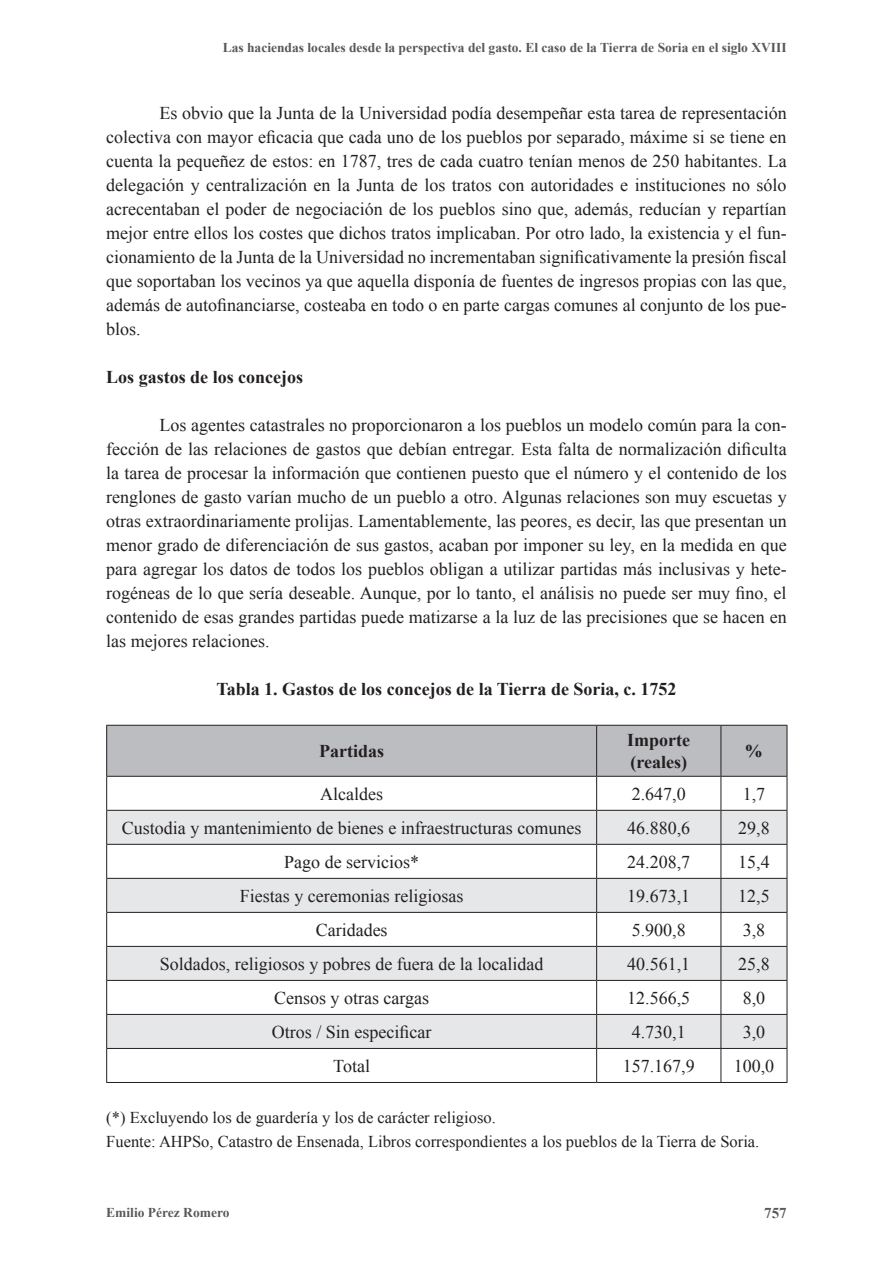
<style>
.page{position:relative;width:893px;height:1263px;background:#fff}
.page>*{position:absolute;margin:0;border:0;box-sizing:border-box;transform-origin:0 0}
.t1{font:18px/24px "Times New Roman";color:#231f20;text-align:justify}
.t2{font:700 18px/21.6px "Times New Roman";color:#231f20}
.t3{font:16.5px/24px "Times New Roman";color:#231f20}
.t4{font:700 15px "Times New Roman";color:#57585a}
.t5{font:700 13.5px "Times New Roman";color:#57585a}
</style>
<div class="page">
<div style="left:107px;top:726px;width:680px;height:50px;background:#bcbdc0"></div>
<svg style="left:107px;top:777px;width:680px;height:305px"></svg>
<svg style="left:107px;top:811px;width:680px;height:237px;fill:#e6e7e9"></svg>
<hr style="left:106px;top:725px;width:491px;height:1px;background:#231f20">
<hr style="left:106px;top:726px;width:1px;height:50px;background:#231f20">
<hr style="left:597px;top:725px;width:124px;height:1px;background:#231f20">
<hr style="left:596px;top:726px;width:1px;height:50px;background:#231f20">
<hr style="left:721px;top:725px;width:66px;height:1px;background:#231f20">
<hr style="left:721px;top:726px;width:1px;height:50px;background:#231f20">
<hr style="left:787px;top:726px;width:1px;height:50px;background:#231f20">
<hr style="left:106px;top:776px;width:491px;height:1px;background:#231f20">
<hr style="left:106px;top:777px;width:1px;height:33px;background:#231f20">
<hr style="left:597px;top:776px;width:124px;height:1px;background:#231f20">
<hr style="left:596px;top:777px;width:1px;height:33px;background:#231f20">
<hr style="left:721px;top:776px;width:66px;height:1px;background:#231f20">
<hr style="left:721px;top:777px;width:1px;height:33px;background:#231f20">
<hr style="left:787px;top:777px;width:1px;height:33px;background:#231f20">
<hr style="left:106px;top:810px;width:491px;height:1px;background:#231f20">
<hr style="left:106px;top:811px;width:1px;height:33px;background:#231f20">
<hr style="left:597px;top:810px;width:124px;height:1px;background:#231f20">
<hr style="left:596px;top:811px;width:1px;height:33px;background:#231f20">
<hr style="left:721px;top:810px;width:66px;height:1px;background:#231f20">
<hr style="left:721px;top:811px;width:1px;height:33px;background:#231f20">
<hr style="left:787px;top:811px;width:1px;height:33px;background:#231f20">
<hr style="left:106px;top:844px;width:491px;height:1px;background:#231f20">
<hr style="left:106px;top:845px;width:1px;height:33px;background:#231f20">
<hr style="left:597px;top:844px;width:124px;height:1px;background:#231f20">
<hr style="left:596px;top:845px;width:1px;height:33px;background:#231f20">
<hr style="left:721px;top:844px;width:66px;height:1px;background:#231f20">
<hr style="left:721px;top:845px;width:1px;height:33px;background:#231f20">
<hr style="left:787px;top:845px;width:1px;height:33px;background:#231f20">
<hr style="left:106px;top:878px;width:491px;height:1px;background:#231f20">
<hr style="left:106px;top:879px;width:1px;height:33px;background:#231f20">
<hr style="left:597px;top:878px;width:124px;height:1px;background:#231f20">
<hr style="left:596px;top:879px;width:1px;height:33px;background:#231f20">
<hr style="left:721px;top:878px;width:66px;height:1px;background:#231f20">
<hr style="left:721px;top:879px;width:1px;height:33px;background:#231f20">
<hr style="left:787px;top:879px;width:1px;height:33px;background:#231f20">
<hr style="left:106px;top:912px;width:491px;height:1px;background:#231f20">
<hr style="left:106px;top:913px;width:1px;height:33px;background:#231f20">
<hr style="left:597px;top:912px;width:124px;height:1px;background:#231f20">
<hr style="left:596px;top:913px;width:1px;height:33px;background:#231f20">
<hr style="left:721px;top:912px;width:66px;height:1px;background:#231f20">
<hr style="left:721px;top:913px;width:1px;height:33px;background:#231f20">
<hr style="left:787px;top:913px;width:1px;height:33px;background:#231f20">
<hr style="left:106px;top:946px;width:491px;height:1px;background:#231f20">
<hr style="left:106px;top:947px;width:1px;height:33px;background:#231f20">
<hr style="left:597px;top:946px;width:124px;height:1px;background:#231f20">
<hr style="left:596px;top:947px;width:1px;height:33px;background:#231f20">
<hr style="left:721px;top:946px;width:66px;height:1px;background:#231f20">
<hr style="left:721px;top:947px;width:1px;height:33px;background:#231f20">
<hr style="left:787px;top:947px;width:1px;height:33px;background:#231f20">
<hr style="left:106px;top:980px;width:491px;height:1px;background:#231f20">
<hr style="left:106px;top:981px;width:1px;height:33px;background:#231f20">
<hr style="left:597px;top:980px;width:124px;height:1px;background:#231f20">
<hr style="left:596px;top:981px;width:1px;height:33px;background:#231f20">
<hr style="left:721px;top:980px;width:66px;height:1px;background:#231f20">
<hr style="left:721px;top:981px;width:1px;height:33px;background:#231f20">
<hr style="left:787px;top:981px;width:1px;height:33px;background:#231f20">
<hr style="left:106px;top:1014px;width:491px;height:1px;background:#231f20">
<hr style="left:106px;top:1015px;width:1px;height:33px;background:#231f20">
<hr style="left:597px;top:1014px;width:124px;height:1px;background:#231f20">
<hr style="left:596px;top:1015px;width:1px;height:33px;background:#231f20">
<hr style="left:721px;top:1014px;width:66px;height:1px;background:#231f20">
<hr style="left:721px;top:1015px;width:1px;height:33px;background:#231f20">
<hr style="left:787px;top:1015px;width:1px;height:33px;background:#231f20">
<hr style="left:106px;top:1048px;width:491px;height:1px;background:#231f20">
<hr style="left:106px;top:1049px;width:1px;height:33px;background:#231f20">
<hr style="left:597px;top:1048px;width:124px;height:1px;background:#231f20">
<hr style="left:596px;top:1049px;width:1px;height:33px;background:#231f20">
<hr style="left:721px;top:1048px;width:66px;height:1px;background:#231f20">
<hr style="left:721px;top:1049px;width:1px;height:33px;background:#231f20">
<hr style="left:787px;top:1049px;width:1px;height:33px;background:#231f20">
<hr style="left:106px;top:1082px;width:491px;height:1px;background:#231f20">
<hr style="left:597px;top:1082px;width:124px;height:1px;background:#231f20">
<hr style="left:721px;top:1082px;width:66px;height:1px;background:#231f20">
<p class="t5" style="left:223px;top:38px;width:565px">Las haciendas locales desde la perspectiva del gasto. El caso de la Tierra de Soria en el siglo XVIII</p>
<p class="t1" style="left:106px;top:100px;width:682px;text-indent:53px">Es obvio que la Junta de la Universidad podía desempeñar esta tarea de representación colectiva con mayor eficacia que cada uno de los pueblos por separado, máxime si se tiene en cuenta la pequeñez de estos: en 1787, tres de cada cuatro tenían menos de 250 habitantes. La delegación y centralización en la Junta de los tratos con autoridades e instituciones no sólo acrecentaban el poder de negociación de los pueblos sino que, además, reducían y repartían mejor entre ellos los costes que dichos tratos implicaban. Por otro lado, la existencia y el fun&shy;cionamiento de la Junta de la Universidad no incrementaban significativamente la presión fiscal que soportaban los vecinos ya que aquella disponía de fuentes de ingresos propias con las que, además de autofinanciarse, costeaba en todo o en parte cargas comunes al conjunto de los pue&shy;blos.</p>
<p class="t2" style="left:106px;top:365px;width:198px">Los gastos de los concejos</p>
<p class="t1" style="left:106px;top:412px;width:682px;text-indent:53px">Los agentes catastrales no proporcionaron a los pueblos un modelo común para la con&shy;fección de las relaciones de gastos que debían entregar. Esta falta de normalización dificulta la tarea de procesar la información que contienen puesto que el número y el contenido de los renglones de gasto varían mucho de un pueblo a otro. Algunas relaciones son muy escuetas y otras extraordinariamente prolijas. Lamentablemente, las peores, es decir, las que presentan un menor grado de diferenciación de sus gastos, acaban por imponer su ley, en la medida en que para agregar los datos de todos los pueblos obligan a utilizar partidas más inclusivas y hete&shy;rogéneas de lo que sería deseable. Aunque, por lo tanto, el análisis no puede ser muy fino, el contenido de esas grandes partidas puede matizarse a la luz de las precisiones que se hacen en las mejores relaciones.</p>
<p class="t2" style="left:216px;top:677px;width:462px">Tabla 1. Gastos de los concejos de la Tierra de Soria, c. 1752</p>
<p class="t2" style="left:319px;top:740px;width:66px">Partidas</p>
<p class="t2" style="left:627px;top:729px;width:64px">Importe (reales)</p>
<p class="t2" style="left:745px;top:740px;width:19px">%</p>
<p class="t1" style="left:320px;top:781px;width:64px">Alcaldes</p>
<p class="t1" style="left:632px;top:781px;width:55px">2.647,0</p>
<p class="t1" style="left:743px;top:781px;width:24px">1,7</p>
<p class="t1" style="left:122px;top:815px;width:461px">Custodia y mantenimiento de bienes e infraestructuras comunes</p>
<p class="t1" style="left:627px;top:815px;width:64px">46.880,6</p>
<p class="t1" style="left:738px;top:815px;width:33px">29,8</p>
<p class="t1" style="left:284px;top:849px;width:136px">Pago de servicios*</p>
<p class="t1" style="left:627px;top:849px;width:64px">24.208,7</p>
<p class="t1" style="left:738px;top:849px;width:33px">15,4</p>
<p class="t1" style="left:240px;top:883px;width:225px">Fiestas y ceremonias religiosas</p>
<p class="t1" style="left:627px;top:883px;width:64px">19.673,1</p>
<p class="t1" style="left:738px;top:883px;width:33px">12,5</p>
<p class="t1" style="left:316px;top:917px;width:73px">Caridades</p>
<p class="t1" style="left:632px;top:917px;width:55px">5.900,8</p>
<p class="t1" style="left:743px;top:917px;width:24px">3,8</p>
<p class="t1" style="left:160px;top:951px;width:385px">Soldados, religiosos y pobres de fuera de la localidad</p>
<p class="t1" style="left:627px;top:951px;width:64px">40.561,1</p>
<p class="t1" style="left:738px;top:951px;width:33px">25,8</p>
<p class="t1" style="left:274px;top:985px;width:157px">Censos y otras cargas</p>
<p class="t1" style="left:627px;top:985px;width:64px">12.566,5</p>
<p class="t1" style="left:743px;top:985px;width:24px">8,0</p>
<p class="t1" style="left:272px;top:1019px;width:161px">Otros / Sin especificar</p>
<p class="t1" style="left:632px;top:1019px;width:55px">4.730,1</p>
<p class="t1" style="left:743px;top:1019px;width:24px">3,0</p>
<p class="t1" style="left:333px;top:1053px;width:38px">Total</p>
<p class="t1" style="left:623px;top:1053px;width:73px">157.167,9</p>
<p class="t1" style="left:734px;top:1053px;width:42px">100,0</p>
<p class="t3" style="left:106px;top:1105px;width:655px">(*) Excluyendo los de guardería y los de carácter religioso.<br>Fuente: AHPSo, Catastro de Ensenada, Libros correspondientes a los pueblos de la Tierra de Soria.</p>
<p class="t5" style="left:106px;top:1203px;width:125px">Emilio Pérez Romero</p>
<p class="t4" style="left:764px;top:1202px;width:24px">757</p>
</div>
